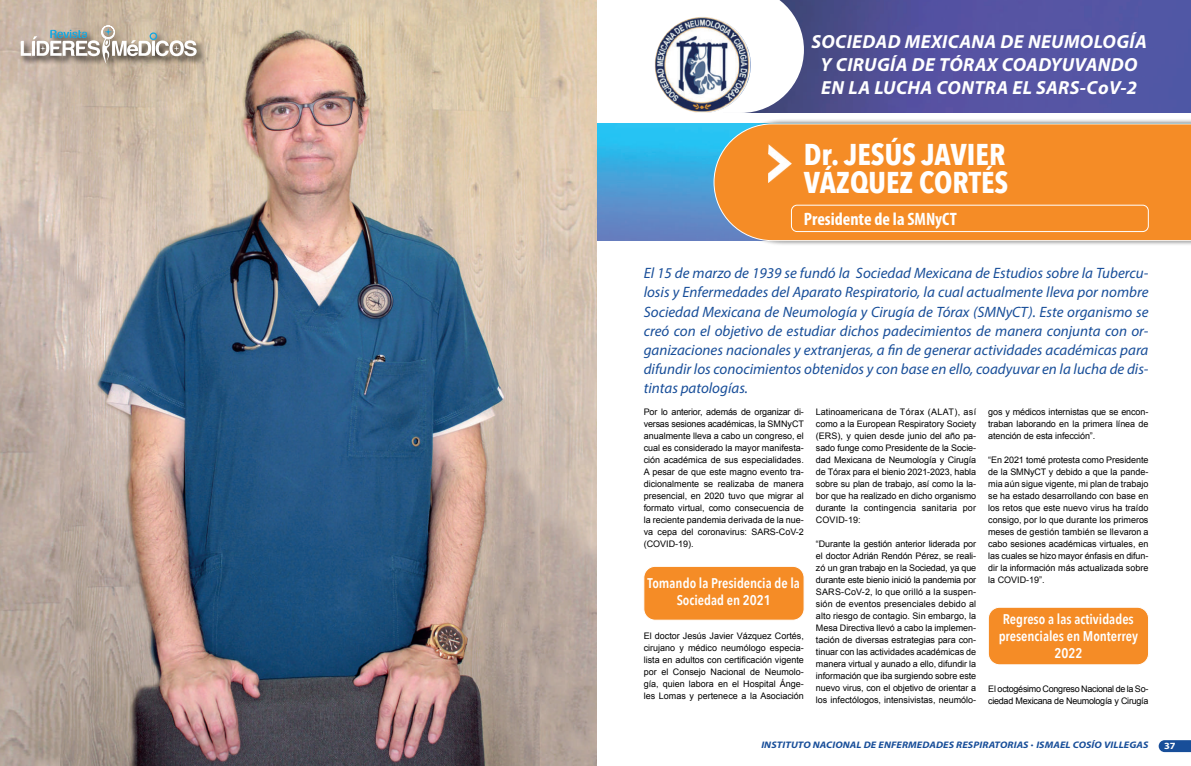
<style>
.page{position:relative;width:1191px;height:766px;background:#fff}
.page>*{position:absolute;margin:0;border:0;box-sizing:border-box;transform-origin:0 0}
.t1{font:700 30px/28px "Avenir Next Condensed";color:#fff}
.t2{font:italic 700 19px/22.8px "Myriad Pro";letter-spacing:.02em;color:#fff;text-align:center}
.t3{font:700 condensed 18px "Myriad Pro";color:#fff}
.t4{font:italic 15px/19px "Myriad Pro";color:#184e99;text-align:justify}
.t5{font:600 14px/16.8px "Avenir Next Condensed";color:#fff;text-align:center}
.t6{font:italic 700 9.5px "Myriad Pro";letter-spacing:.01em;color:#184e99;scale:1.1 1}
.t7{font:700 9.5px "Myriad Pro";color:#fff;scale:1.1 1}
.t8{font:9px/12px "Arial";color:#000001;text-align:justify}
.t9{font:9px/12px "Arial";letter-spacing:-.03em;color:#000001}
.s1{font-family:"Helvetica Neue LT Std";font-weight:900;font-style:normal;font-stretch:condensed}
</style>
<div class="page">
<div style="left:644px;top:566px;width:160px;height:54px;background:#f58c26;border-radius:11px"></div>
<div style="left:643px;top:566px;width:161px;height:54px;border:1px solid #fff;border-radius:11px"></div>
<div style="left:988px;top:607px;width:160px;height:57px;background:#f58c26;border-radius:11px"></div>
<div style="left:988px;top:607px;width:160px;height:57px;border:1px solid #fff;border-radius:11px"></div>
<img style="left:804px;top:0;width:387px;height:113px">
<img style="left:596px;top:124px;width:118px;height:116px">
<div style="left:718px;top:118px;width:473px;height:128px;background:#000001;opacity:.75"></div>
<div style="left:714px;top:124px;width:477px;height:117px;background:#f58c26"></div>
<img style="left:768px;top:145px;width:23px;height:38px">
<svg style="left:1158px;top:740px;width:33px;height:11px"></svg>
<svg style="left:686px;top:0;width:118px;height:113px"></svg>
<div style="left:791px;top:205px;width:357px;height:26px;border:1px solid #fff;border-radius:6px"></div>
<img style="left:0;top:0;width:596px;height:765px">
<img style="left:654px;top:17px;width:97px;height:96px;border-radius:48px">
<div style="left:19px;top:24px;width:187px;height:49px;background:#000001;opacity:.75"></div>
<svg style="left:21px;top:26px;width:176px;height:38px"></svg>
<h2 class="t2" style="left:811px;top:30px;width:337px">SOCIEDAD MEXICANA DE NEUMOLOGÍA<br>Y CIRUGÍA DE TÓRAX COADYUVANDO<br>EN LA LUCHA CONTRA EL SARS-CoV-2</h2>
<h1 class="t1" style="left:804px;top:140px;width:206px">Dr. JESÚS JAVIER<br>VÁZQUEZ CORTÉS</h1>
<h3 class="t3" style="left:804px;top:208px;width:154px">Presidente de la SMNyCT</h3>
<p class="t4" style="left:643px;top:263px;width:506px">El 15 de marzo de 1939 se fundó la Sociedad Mexicana de Estudios sobre la Tubercu&shy;losis y Enfermedades del Aparato Respiratorio, la cual actualmente lleva por nombre Sociedad Mexicana de Neumología y Cirugía de Tórax (SMNyCT). Este organismo se creó con el objetivo de estudiar dichos padecimientos de manera conjunta con or&shy;ganizaciones nacionales y extranjeras, a fin de generar actividades académicas para difundir los conocimientos obtenidos y con base en ello, coadyuvar en la lucha de dis&shy;tintas patologías.</p>
<p class="t8" style="left:643px;top:406px;width:162px">Por lo anterior, además de organizar di&shy;versas sesiones académicas, la SMNyCT anualmente lleva a cabo un congreso, el cual es considerado la mayor manifesta&shy;ción académica de sus especialidades.<br>A pesar de que este magno evento tra&shy;dicionalmente se realizaba de manera presencial, en 2020 tuvo que migrar al formato virtual, como consecuencia de la reciente pandemia derivada de la nue&shy;va cepa del coronavirus: SARS-CoV-2 (COVID-19).</p>
<h3 class="t5" style="left:647px;top:574px;width:154px">Tomando la Presidencia de la<br>Sociedad en 2021</h3>
<p class="t8" style="left:643px;top:629px;width:162px">El doctor Jesús Javier Vázquez Cortés, cirujano y médico neumólogo especia&shy;lista en adultos con certificación vigente por el Consejo Nacional de Neumolo&shy;gía, quien labora en el Hospital Ánge&shy;les Lomas y pertenece a la Asociación</p>
<p class="t8" style="left:816px;top:406px;width:162px">Latinoamericana de Tórax (ALAT), así como a la European Respiratory Society (ERS), y quien desde junio del año pa&shy;sado funge como Presidente de la Socie&shy;dad Mexicana de Neumología y Cirugía de Tórax para el bienio 2021-2023, habla sobre su plan de trabajo, así como la la&shy;bor que ha realizado en dicho organismo durante la contingencia sanitaria por COVID-19:</p>
<p class="t8" style="left:816px;top:538px;width:162px">“Durante la gestión anterior liderada por el doctor Adrián Rendón Pérez, se reali&shy;zó un gran trabajo en la Sociedad, ya que durante este bienio inició la pandemia por SARS-CoV-2, lo que orilló a la suspen&shy;sión de eventos presenciales debido al alto riesgo de contagio. Sin embargo, la Mesa Directiva llevó a cabo la implemen&shy;tación de diversas estrategias para con&shy;tinuar con las actividades académicas de manera virtual y aunado a ello, difundir la información que iba surgiendo sobre este nuevo virus, con el objetivo de orientar a los infectólogos, intensivistas, neumólo-</p>
<p class="t8" style="left:988px;top:406px;width:162px">gos y médicos internistas que se encon&shy;traban laborando en la primera línea de atención de esta infección”.</p>
<p class="t8" style="left:988px;top:454px;width:162px">“En 2021 tomé protesta como Presidente de la SMNyCT y debido a que la pande&shy;mia aún sigue vigente, mi plan de trabajo se ha estado desarrollando con base en los retos que este nuevo virus ha traído consigo, por lo que durante los primeros meses de gestión también se llevaron a cabo sesiones académicas virtuales, en las cuales se hizo mayor énfasis en difun&shy;dir la información más actualizada sobre la COVID-19”.</p>
<h3 class="t5" style="left:998px;top:610px;width:141px">Regreso a las actividades presenciales en Monterrey<br>2022</h3>
<p class="t9" style="left:988px;top:682px;width:162px">El octogésimo Congreso Nacional de la So&shy;ciedad Mexicana de Neumología y Cirugía</p>
<p class="t6" style="left:761px;top:738px;width:353px">INSTITUTO NACIONAL DE ENFERMEDADES RESPIRATORIAS <span class="s1">·</span> ISMAEL COSÍO VILLEGAS</p>
<p class="t7" style="left:1164px;top:739px;width:12px">37</p>
</div>
